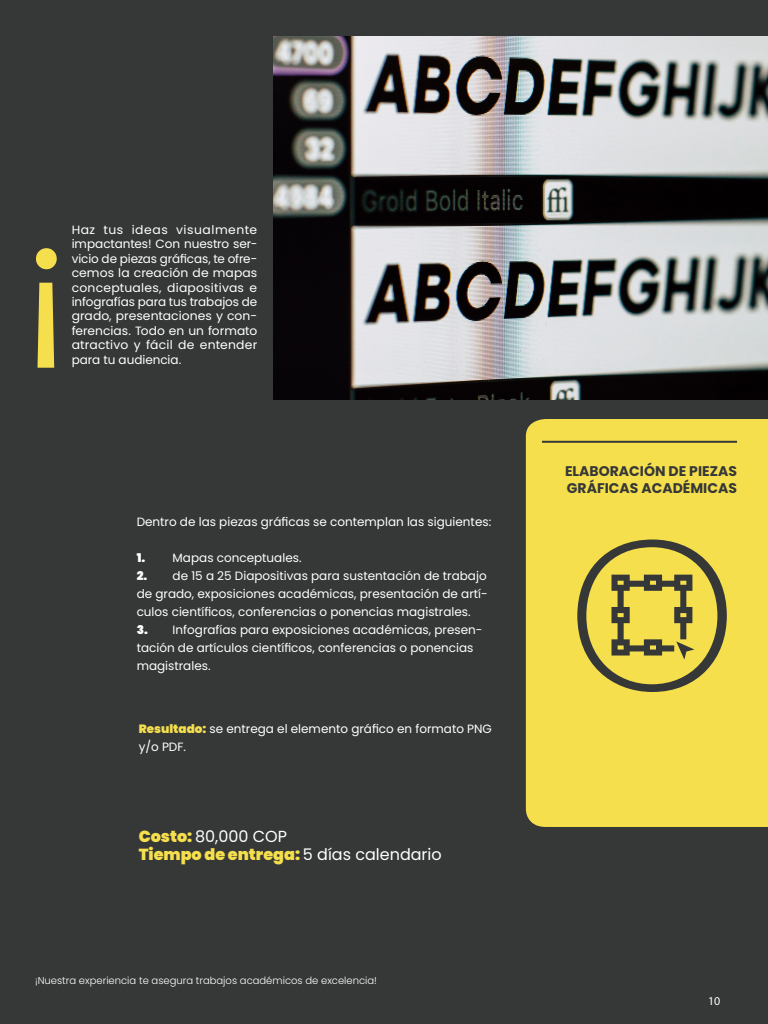
<style>
.page{position:relative;width:768px;height:1024px;background:#363838}
.page>*{position:absolute;margin:0;border:0;box-sizing:border-box;transform-origin:0 0}
.Texto_independiente{font:170.1px "Poppins";color:#f5df4d}
.Cabecera_-_Centrar{font:900 16px "Poppins";color:#f5df4d}
.Cabecera_-_Centrar-2{font:16px "Poppins";color:#fff}
.Encabezado_del_cuadr{font:700 14px/16.8px "Poppins";color:#363838}
.Cabecera_-_Centrar-3{font:12px/18px "Poppins";color:#fff}
.Texto_independiente-2{font:12px/14.4px "Poppins";letter-spacing:.005em;color:#fff;text-align:justify}
.t1{font:12px "Myriad Pro";color:#fff}
.Cabecera_-_Centrar-4{font:300 10px "Poppins";color:#fff}
.s1{font-weight:900}
.s2{font-weight:900;color:#f5df4d}
.s3{font-weight:400;color:#fff}
</style>
<div class="page">
<img style="left:273px;top:36px;width:495px;height:364px">
<div style="left:526px;top:419px;width:242px;height:408px;background:#f5df4d"></div>
<hr style="left:542px;top:441px;width:195px;height:2px;background:#363838">
<svg style="left:577px;top:540px;width:150px;height:152px"></svg>
<p class="Texto_independiente" style="left:21px;top:186px;width:52px">¡</p>
<p class="Texto_independiente-2" style="left:72px;top:223px;width:187px">Haz tus ideas visualmente impactantes! Con nuestro ser&shy;vicio de piezas gráficas, te ofre&shy;cemos la creación de mapas conceptuales, diapositivas e infografías para tus trabajos de grado, presentaciones y con&shy;ferencias. Todo en un formato atractivo y fácil de entender para tu audiencia.</p>
<p class="Cabecera_-_Centrar-3" style="left:137px;top:513px;width:356px">Dentro de las piezas gráficas se contemplan las siguientes:</p>
<p class="Cabecera_-_Centrar-3" style="left:137px;top:549px;width:166px"><span class="s1">1.</span> Mapas conceptuales.</p>
<p class="Cabecera_-_Centrar-3" style="left:137px;top:567px;width:353px;text-align:justify"><span class="s1">2.</span> de 15 a 25 Diapositivas para sustentación de trabajo de grado, exposiciones académicas, presentación de artí&shy;culos científicos, conferencias o ponencias magistrales.</p>
<p class="Cabecera_-_Centrar-3" style="left:137px;top:621px;width:347px"><span class="s1">3.</span> Infografías para exposiciones académicas, presen&shy;tación de artículos científicos, conferencias o ponencias magistrales.</p>
<p class="Cabecera_-_Centrar-3" style="left:139px;top:719px;width:355px"><span class="s2">Resultado:</span> se entrega el elemento gráfico en formato PNG y/o PDF.</p>
<p class="Cabecera_-_Centrar-2" style="left:139px;top:827px;width:150px"><span class="s2">Costo:</span> 80,000 COP</p>
<p class="Cabecera_-_Centrar" style="left:139px;top:845px;width:305px">Tiempo de entrega: <span class="s3">5 días calendario</span></p>
<p class="Cabecera_-_Centrar-4" style="left:35px;top:975px;width:344px">¡Nuestra experiencia te asegura trabajos académicos de excelencia!</p>
<p class="Encabezado_del_cuadr" style="left:565px;top:463px;width:173px">ELABORACIÓN DE PIEZAS<br>GRÁFICAS ACADÉMICAS</p>
<p class="t1" style="left:708px;top:993px;width:14px">10</p>
</div>
